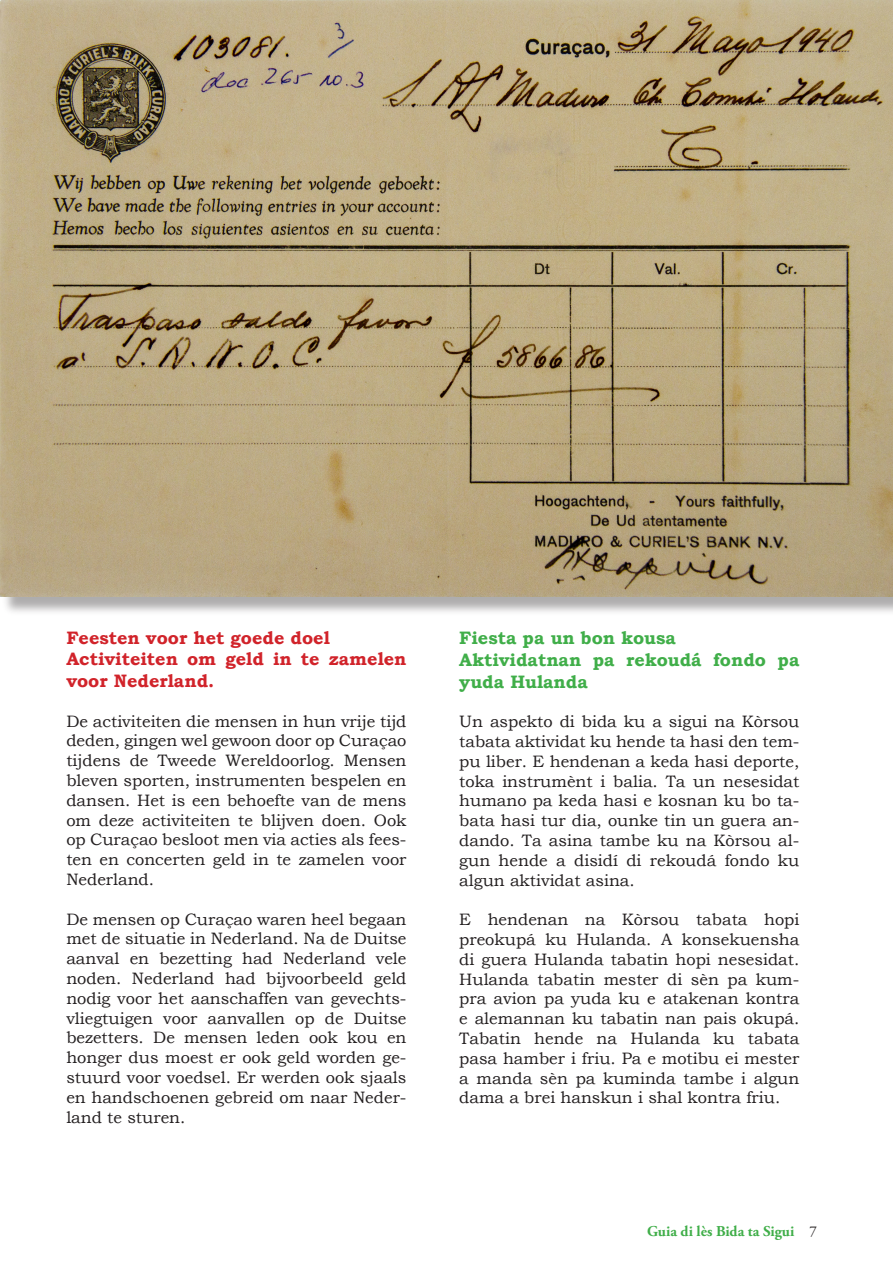
<style>
.page{position:relative;width:893px;height:1263px;background:#fff}
.page>*{position:absolute;margin:0;border:0;box-sizing:border-box;transform-origin:0 0}
.t1{font:700 18px/21.6px "Bookman Old Style";color:#d1232a}
.t2{font:700 18px/21.6px "Bookman Old Style";color:#40ae49}
.t3{font:16.5px/19.8px "Bookman Old Style";color:#231f20;text-align:justify}
.t4{font:700 15px "Adobe Garamond Pro";color:#40ae49}
.s1{font-weight:400;color:#231f20}
</style>
<div class="page">
<div style="left:1px;top:1px;width:892px;height:616px;background:#231f20;opacity:.37"></div>
<img style="left:0;top:0;width:893px;height:596px">
<p class="t1" style="left:66px;top:626px;width:342px">Feesten voor het goede doel<br>Activiteiten om geld in te zamelen voor Nederland.</p>
<p class="t3" style="left:66px;top:711px;width:342px">De activiteiten die mensen in hun vrije tijd deden, gingen wel gewoon door op Curaçao tijdens de Tweede Wereldoorlog. Mensen bleven sporten, instrumenten bespelen en dansen. Het is een behoefte van de mens om deze activiteiten te blijven doen. Ook op Curaçao besloot men via acties als fees&shy;ten en concerten geld in te zamelen voor Nederland.</p>
<p class="t3" style="left:66px;top:909px;width:342px">De mensen op Curaçao waren heel begaan met de situatie in Nederland. Na de Duitse aanval en bezetting had Nederland vele noden. Nederland had bijvoorbeeld geld nodig voor het aanschaffen van gevechts&shy;vliegtuigen voor aanvallen op de Duitse bezetters. De mensen leden ook kou en honger dus moest er ook geld worden ge&shy;stuurd voor voedsel. Er werden ook sjaals en handschoenen gebreid om naar Neder&shy;land te sturen.</p>
<p class="t2" style="left:459px;top:627px;width:342px">Fiesta pa un bon kousa<br>Aktividatnan pa rekoudá fondo pa yuda Hulanda</p>
<p class="t3" style="left:459px;top:712px;width:342px">Un aspekto di bida ku a sigui na Kòrsou tabata aktividat ku hende ta hasi den tem&shy;pu liber. E hendenan a keda hasi deporte, toka instrumènt i balia. Ta un nesesidat humano pa keda hasi e kosnan ku bo ta&shy;bata hasi tur dia, ounke tin un guera an&shy;dando. Ta asina tambe ku na Kòrsou al&shy;gun hende a disidí di rekoudá fondo ku algun aktividat asina.</p>
<p class="t3" style="left:459px;top:910px;width:342px">E hendenan na Kòrsou tabata hopi preokupá ku Hulanda. A konsekuensha di guera Hulanda tabatin hopi nesesidat.<br>Hulanda tabatin mester di sèn pa kum&shy;pra avion pa yuda ku e atakenan kontra e alemannan ku tabatin nan pais okupá.<br>Tabatin hende na Hulanda ku tabata pasa hamber i friu. Pa e motibu ei mester a manda sèn pa kuminda tambe i algun dama a brei hanskun i shal kontra friu.</p>
<p class="t4" style="left:647px;top:1222px;width:171px">Guia di lès Bida ta Sigui <span class="s1">7</span></p>
</div>
